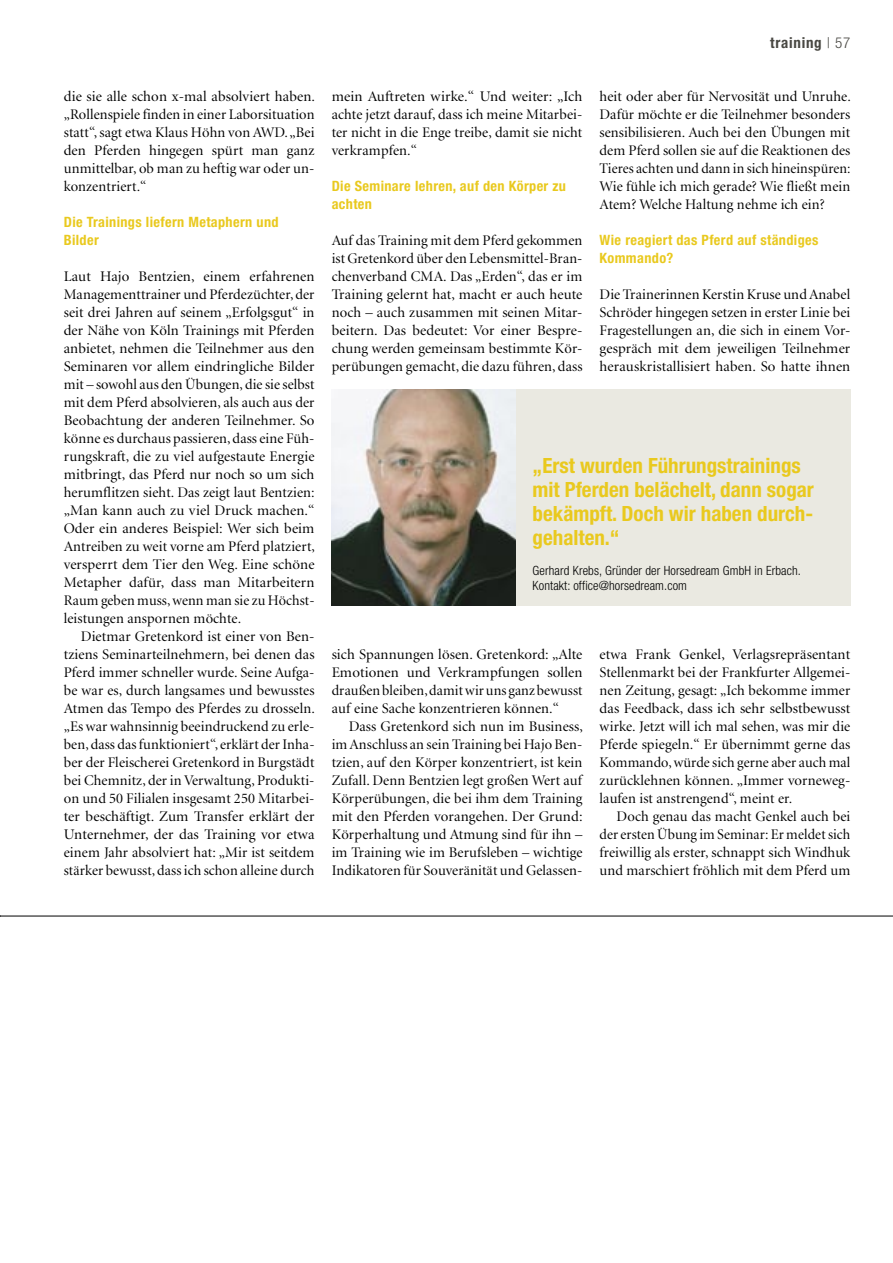
<style>
.page{position:relative;width:893px;height:1263px;background:#fff}
.page>*{position:absolute;margin:0;border:0;box-sizing:border-box;transform-origin:0 0}
.t1{font:700 condensed 21px/24px "Helvetica Neue LT";color:#e9c91e}
.t2{font:700 condensed 15px "Helvetica Neue LT";letter-spacing:.05em;color:#484742}
.t3{font:14.7px/18px "Minion Display";letter-spacing:.01em;color:#000;text-align:justify}
.t4{font:700 condensed 14.25px/18px "Helvetica Neue LT";letter-spacing:.025em;color:#e9c91e}
.t5{font:300 condensed 12.75px/15px "Helvetica Neue LT";letter-spacing:.01em;color:#000}
.s1{font-weight:300}
</style>
<div class="page">
<hr style="left:0;top:916px;width:893px;height:1px;background:#000">
<div style="left:516px;top:389px;width:334px;height:216px;background:#eae9e1"></div>
<img style="left:332px;top:389px;width:184px;height:216px">
<p class="t3" style="left:64px;top:88px;width:253px">die sie alle schon x-mal absolviert haben. „Rollenspiele finden in einer Laborsituation statt“, sagt etwa Klaus Höhn von AWD. „Bei den Pferden hingegen spürt man ganz unmittelbar, ob man zu heftig war oder un&shy;konzentriert.“</p>
<p class="t4" style="left:64px;top:213px;width:216px">Die Trainings liefern Metaphern und<br>Bilder</p>
<p class="t3" style="left:64px;top:268px;width:253px">Laut Hajo Bentzien, einem erfahrenen Managementtrainer und Pferdezüchter, der seit drei Jahren auf seinem „Erfolgsgut“ in der Nähe von Köln Trainings mit Pferden anbietet, nehmen die Teilnehmer aus den Seminaren vor allem eindringliche Bilder mit – sowohl aus den Übungen, die sie selbst mit dem Pferd absolvieren, als auch aus der Beobachtung der anderen Teilnehmer. So könne es durchaus passieren, dass eine Füh&shy;rungskraft, die zu viel aufgestaute Energie mitbringt, das Pferd nur noch so um sich herumflitzen sieht. Das zeigt laut Bentzien: „Man kann auch zu viel Druck machen.“ Oder ein anderes Beispiel: Wer sich beim Antreiben zu weit vorne am Pferd platziert, versperrt dem Tier den Weg. Eine schöne Metapher dafür, dass man Mitarbeitern Raum geben muss, wenn man sie zu Höchst&shy;leistungen anspornen möchte.</p>
<p class="t3" style="left:64px;top:628px;width:253px;text-indent:17px">Dietmar Gretenkord ist einer von Ben&shy;tziens Seminarteilnehmern, bei denen das Pferd immer schneller wurde. Seine Aufga&shy;be war es, durch langsames und bewusstes Atmen das Tempo des Pferdes zu drosseln. „Es war wahnsinnig beeindruckend zu erle&shy;ben, dass das funktioniert“, erklärt der Inha&shy;ber der Fleischerei Gretenkord in Burgstädt bei Chemnitz, der in Verwaltung, Produkti&shy;on und 50 Filialen insgesamt 250 Mitarbei&shy;ter beschäftigt. Zum Transfer erklärt der Unternehmer, der das Training vor etwa einem Jahr absolviert hat: „Mir ist seitdem stärker bewusst, dass ich schon alleine durch</p>
<p class="t3" style="left:332px;top:88px;width:252px">mein Auftreten wirke.“ Und weiter: „Ich achte jetzt darauf, dass ich meine Mitarbei&shy;ter nicht in die Enge treibe, damit sie nicht verkrampfen.“</p>
<p class="t4" style="left:332px;top:177px;width:236px">Die Seminare lehren, auf den Körper zu achten</p>
<p class="t3" style="left:332px;top:232px;width:252px">Auf das Training mit dem Pferd gekommen ist Gretenkord über den Lebensmittel-Bran&shy;chenverband CMA. Das „Erden“, das er im Training gelernt hat, macht er auch heute noch – auch zusammen mit seinen Mitar&shy;beitern. Das bedeutet: Vor einer Bespre&shy;chung werden gemeinsam bestimmte Kör&shy;perübungen gemacht, die dazu führen, dass</p>
<p class="t2" style="left:770px;top:34px;width:82px">training <span class="s1">| 57</span></p>
<p class="t3" style="left:600px;top:88px;width:253px">heit oder aber für Nervosität und Unruhe.<br>Dafür möchte er die Teilnehmer besonders sensibilisieren. Auch bei den Übungen mit dem Pferd sollen sie auf die Reaktionen des Tieres achten und dann in sich hineinspüren:<br>Wie fühle ich mich gerade? Wie fließt mein Atem? Welche Haltung nehme ich ein?</p>
<p class="t4" style="left:600px;top:231px;width:220px">Wie reagiert das Pferd auf ständiges<br>Kommando?</p>
<p class="t3" style="left:600px;top:286px;width:252px">Die Trainerinnen Kerstin Kruse und Anabel Schröder hingegen setzen in erster Linie bei Fragestellungen an, die sich in einem Vor&shy;gespräch mit dem jeweiligen Teilnehmer herauskristallisiert haben. So hatte ihnen</p>
<h1 class="t1" style="left:533px;top:453px;width:283px">„Erst wurden Führungstrainings mit Pferden belächelt, dann sogar bekämpft. Doch wir haben durch&shy;gehalten.“</h1>
<p class="t5" style="left:533px;top:563px;width:270px">Gerhard Krebs, Gründer der Horsedream GmbH in Erbach.<br>Kontakt: office@horsedream.com</p>
<p class="t3" style="left:332px;top:646px;width:252px">sich Spannungen lösen. Gretenkord: „Alte Emotionen und Verkrampfungen sollen draußen bleiben, damit wir uns ganz bewusst auf eine Sache konzentrieren können.“</p>
<p class="t3" style="left:332px;top:718px;width:253px;text-indent:17px">Dass Gretenkord sich nun im Business, im Anschluss an sein Training bei Hajo Ben&shy;tzien, auf den Körper konzentriert, ist kein Zufall. Denn Bentzien legt großen Wert auf Körperübungen, die bei ihm dem Training mit den Pferden vorangehen. Der Grund:<br>Körperhaltung und Atmung sind für ihn – im Training wie im Berufsleben – wichtige Indikatoren für Souveränität und Gelassen-</p>
<p class="t3" style="left:600px;top:646px;width:252px">etwa Frank Genkel, Verlagsrepräsentant Stellenmarkt bei der Frankfurter Allgemei&shy;nen Zeitung, gesagt: „Ich bekomme immer das Feedback, dass ich sehr selbstbewusst wirke. Jetzt will ich mal sehen, was mir die Pferde spiegeln.“ Er übernimmt gerne das Kommando, würde sich gerne aber auch mal zurücklehnen können. „Immer vorneweg&shy;laufen ist anstrengend“, meint er.</p>
<p class="t3" style="left:600px;top:808px;width:252px;text-indent:17px">Doch genau das macht Genkel auch bei der ersten Übung im Seminar: Er meldet sich freiwillig als erster, schnappt sich Windhuk und marschiert fröhlich mit dem Pferd um</p>
</div>
